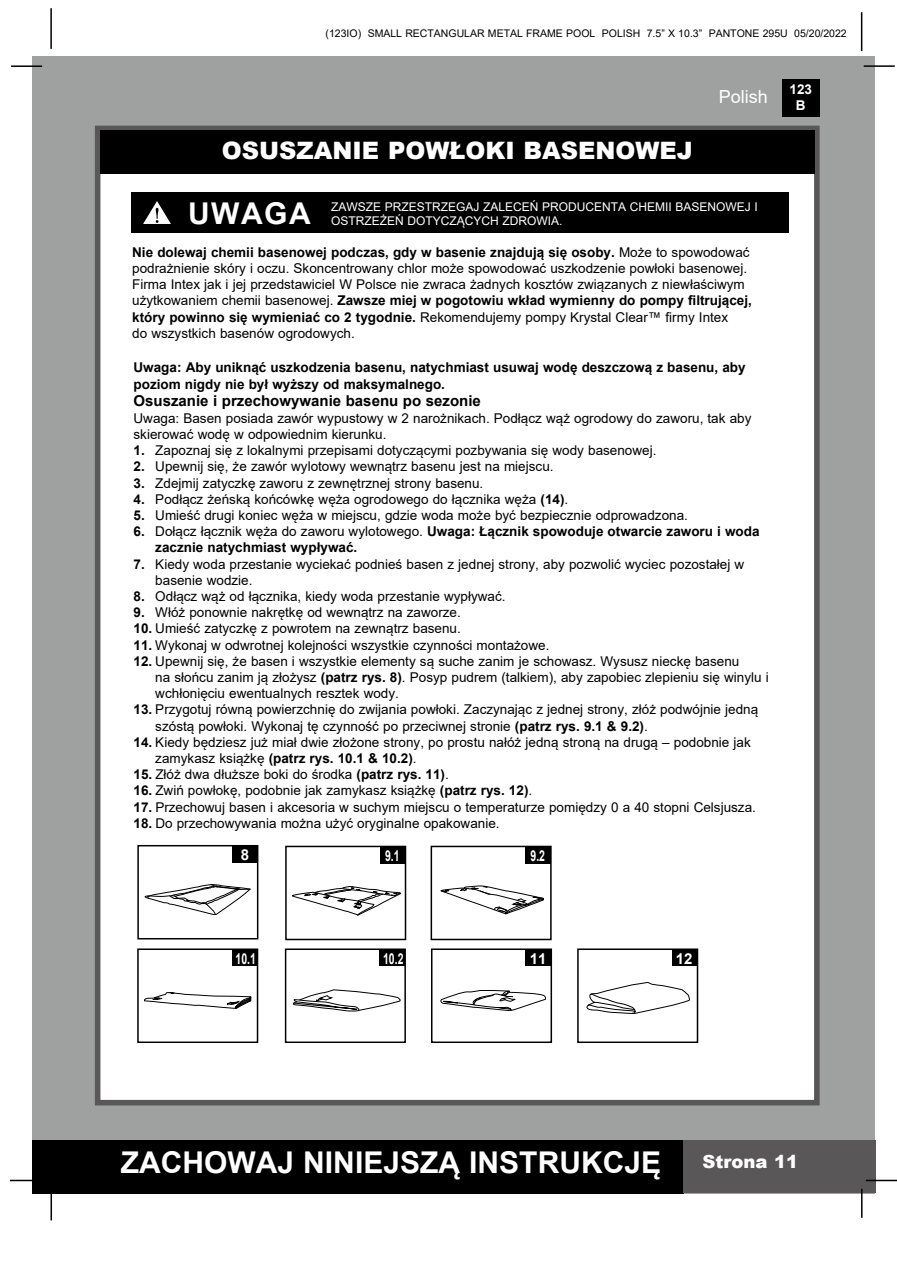
<style>
.page{position:relative;width:897px;height:1264px;background:#fff}
.page>*{position:absolute;margin:0;border:0;box-sizing:border-box;transform-origin:0 0}
.t1{font:700 30px "Arial";color:#fff}
.t2{font:900 24px "Arial";color:#fff}
.t3{font:900 18px "Arial";color:#fff}
.t4{font:18px "Arial";color:#fff}
.t5{font:700 15px "Arial";color:#000}
.t6{font:700 15px "Arial";color:#fff;scale:.7 1}
.t7{font:700 15px "Arial";color:#fff}
.t8{font:13.5px/16.2px "Arial";color:#000}
.t9{font:700 13.5px/16.2px "Arial";color:#000}
.t10{font:700 13.5px/16.2px "Arial";color:#fff;text-align:center}
.t11{font:12px/14.4px "Arial";color:#fff}
.t12{font:10.5px "Arial";color:#000}
.s1{font-weight:700}
.s2{font-weight:400}
</style>
<div class="page">
<div style="left:33px;top:56px;width:842px;height:1137px;background:#9fa0a0"></div>
<div style="left:782px;top:79px;width:37px;height:38px;background:#000"></div>
<hr style="left:863px;top:65px;width:31px;height:2px;background:#000">
<hr style="left:50px;top:8px;width:2px;height:41px;background:#000">
<hr style="left:860px;top:12px;width:2px;height:39px;background:#000">
<div style="left:33px;top:1140px;width:650px;height:53px;background:#000"></div>
<div style="left:683px;top:1140px;width:192px;height:53px;background:#595757"></div>
<hr style="left:865px;top:1179px;width:31px;height:2px;background:#000">
<hr style="left:860px;top:1188px;width:2px;height:29px;background:#000">
<hr style="left:50px;top:1190px;width:2px;height:30px;background:#000">
<hr style="left:10px;top:1179px;width:31px;height:2px;background:#000">
<hr style="left:11px;top:65px;width:31px;height:2px;background:#000">
<div style="left:95px;top:126px;width:724px;height:979px;background:#fff;border:6px solid #595757"></div>
<div style="left:100px;top:130px;width:714px;height:44px;background:#000"></div>
<div style="left:131px;top:192px;width:657px;height:40px;background:#000"></div>
<svg style="left:143px;top:201px;width:28px;height:23px"></svg>
<svg style="left:144px;top:992px;width:107px;height:16px"></svg>
<div style="left:137px;top:948px;width:121px;height:95px;border:2px solid #000"></div>
<div style="left:232px;top:949px;width:25px;height:17px;background:#000"></div>
<svg style="left:145px;top:884px;width:105px;height:31px"></svg>
<div style="left:137px;top:845px;width:121px;height:94px;border:2px solid #000"></div>
<div style="left:232px;top:846px;width:25px;height:16px;background:#000"></div>
<svg style="left:292px;top:886px;width:108px;height:29px"></svg>
<div style="left:285px;top:845px;width:121px;height:95px;border:2px solid #000"></div>
<div style="left:380px;top:846px;width:25px;height:17px;background:#000"></div>
<svg style="left:441px;top:885px;width:102px;height:29px"></svg>
<div style="left:430px;top:845px;width:121px;height:95px;border:2px solid #000"></div>
<div style="left:525px;top:846px;width:25px;height:17px;background:#000"></div>
<svg style="left:293px;top:990px;width:107px;height:21px"></svg>
<div style="left:285px;top:948px;width:121px;height:95px;border:2px solid #000"></div>
<div style="left:379px;top:949px;width:26px;height:17px;background:#000"></div>
<svg style="left:440px;top:990px;width:105px;height:21px"></svg>
<div style="left:431px;top:948px;width:121px;height:95px;border:2px solid #000"></div>
<div style="left:525px;top:949px;width:26px;height:17px;background:#000"></div>
<svg style="left:586px;top:982px;width:103px;height:31px"></svg>
<div style="left:577px;top:948px;width:121px;height:95px;border:2px solid #000"></div>
<div style="left:672px;top:949px;width:25px;height:17px;background:#000"></div>
<p class="t12" style="left:325px;top:26px;width:522px">(123IO) SMALL RECTANGULAR METAL FRAME POOL POLISH 7.5” X 10.3” PANTONE 295U 05/20/2022</p>
<h2 class="t2" style="left:222px;top:133px;width:472px">OSUSZANIE POWŁOKI BASENOWEJ</h2>
<h3 class="t4" style="left:718px;top:84px;width:51px">Polish</h3>
<h1 class="t1" style="left:188px;top:192px;width:124px">UWAGA</h1>
<p class="t11" style="left:331px;top:199px;width:428px">ZAWSZE PRZESTRZEGAJ ZALECEŃ PRODUCENTA CHEMII BASENOWEJ I<br>OSTRZEŻEŃ DOTYCZĄCYCH ZDROWIA.</p>
<p class="t8" style="left:132px;top:244px;width:621px"><span class="s1">Nie dolewaj chemii basenowej podczas, gdy w basenie znajdują się osoby.</span> Może to spowodować podrażnienie skóry i oczu. Skoncentrowany chlor może spowodować uszkodzenie powłoki basenowej.<br>Firma Intex jak i jej przedstawiciel W Polsce nie zwraca żadnych kosztów związanych z niewłaściwym użytkowaniem chemii basenowej. <span class="s1">Zawsze miej w pogotowiu wkład wymienny do pompy filtrującej, który powinno się wymieniać co 2 tygodnie.</span> Rekomendujemy pompy Krystal Clear™ firmy Intex<br>do wszystkich basenów ogrodowych.</p>
<p class="t9" style="left:133px;top:359px;width:613px">Uwaga: Aby uniknąć uszkodzenia basenu, natychmiast usuwaj wodę deszczową z basenu, aby poziom nigdy nie był wyższy od maksymalnego.</p>
<p class="t5" style="left:133px;top:390px;width:349px">Osuszanie i przechowywanie basenu po sezonie</p>
<p class="t8" style="left:133px;top:410px;width:619px">Uwaga: Basen posiada zawór wypustowy w 2 narożnikach. Podłącz wąż ogrodowy do zaworu, tak aby skierować wodę w odpowiednim kierunku.</p>
<p class="t8" style="left:133px;top:442px;width:524px"><span class="s1">1.</span> Zapoznaj się z lokalnymi przepisami dotyczącymi pozbywania się wody basenowej.</p>
<p class="t8" style="left:133px;top:458px;width:421px"><span class="s1">2.</span> Upewnij się, że zawór wylotowy wewnątrz basenu jest na miejscu.</p>
<p class="t8" style="left:133px;top:474px;width:351px"><span class="s1">3.</span> Zdejmij zatyczkę zaworu z zewnętrznej strony basenu.</p>
<p class="t8" style="left:133px;top:491px;width:436px"><span class="s1">4.</span> Podłącz żeńską końcówkę węża ogrodowego do łącznika węża <span class="s1">(14)</span>.</p>
<p class="t8" style="left:133px;top:507px;width:556px"><span class="s1">5.</span> Umieść drugi koniec węża w miejscu, gdzie woda może być bezpiecznie odprowadzona.</p>
<p class="t9" style="left:155px;top:523px;width:605px;text-indent:-22px">6. <span class="s2">Dołącz łącznik węża do zaworu wylotowego.</span> Uwaga: Łącznik spowoduje otwarcie zaworu i woda zacznie natychmiast wypływać.</p>
<p class="t8" style="left:155px;top:555px;width:590px;text-indent:-22px"><span class="s1">7.</span> Kiedy woda przestanie wyciekać podnieś basen z jednej strony, aby pozwolić wyciec pozostałej w basenie wodzie.</p>
<p class="t8" style="left:133px;top:588px;width:373px"><span class="s1">8.</span> Odłącz wąż od łącznika, kiedy woda przestanie wypływać.</p>
<p class="t8" style="left:133px;top:604px;width:329px"><span class="s1">9.</span> Włóż ponownie nakrętkę od wewnątrz na zaworze.</p>
<p class="t8" style="left:133px;top:620px;width:329px"><span class="s1">10.</span> Umieść zatyczkę z powrotem na zewnątrz basenu.</p>
<p class="t8" style="left:133px;top:636px;width:417px"><span class="s1">11.</span> Wykonaj w odwrotnej kolejności wszystkie czynności montażowe.</p>
<p class="t8" style="left:155px;top:653px;width:615px;text-indent:-22px"><span class="s1">12.</span> Upewnij się, że basen i wszystkie elementy są suche zanim je schowasz. Wysusz nieckę basenu<br>na słońcu zanim ją złożysz <span class="s1">(patrz rys. 8)</span>. Posyp pudrem (talkiem), aby zapobiec zlepieniu się winylu i wchłonięciu ewentualnych resztek wody.</p>
<p class="t8" style="left:155px;top:701px;width:604px;text-indent:-22px"><span class="s1">13.</span> Przygotuj równą powierzchnię do zwijania powłoki. Zaczynając z jednej strony, złóż podwójnie jedną szóstą powłoki. Wykonaj tę czynność po przeciwnej stronie <span class="s1">(patrz rys. 9.1 &amp; 9.2)</span>.</p>
<p class="t8" style="left:155px;top:734px;width:597px;text-indent:-22px"><span class="s1">14.</span> Kiedy będziesz już miał dwie złożone strony, po prostu nałóż jedną stroną na drugą – podobnie jak zamykasz książkę <span class="s1">(patrz rys. 10.1 &amp; 10.2)</span>.</p>
<p class="t8" style="left:133px;top:766px;width:317px"><span class="s1">15.</span> Złóż dwa dłuższe boki do środka <span class="s1">(patrz rys. 11)</span>.</p>
<p class="t8" style="left:133px;top:782px;width:400px"><span class="s1">16.</span> Zwiń powłokę, podobnie jak zamykasz książkę <span class="s1">(patrz rys. 12)</span>.</p>
<p class="t8" style="left:133px;top:798px;width:624px"><span class="s1">17.</span> Przechowuj basen i akcesoria w suchym miejscu o temperaturze pomiędzy 0 a 40 stopni Celsjusza.</p>
<p class="t8" style="left:133px;top:815px;width:367px"><span class="s1">18.</span> Do przechowywania można użyć oryginalne opakowanie.</p>
<p class="t7" style="left:241px;top:844px;width:10px">8</p>
<p class="t6" style="left:385px;top:845px;width:22px">9.1</p>
<p class="t6" style="left:530px;top:845px;width:22px">9.2</p>
<p class="t10" style="left:789px;top:81px;width:24px">123<br>B</p>
<p class="t6" style="left:235px;top:947px;width:31px">10.1</p>
<p class="t6" style="left:383px;top:947px;width:31px">10.2</p>
<p class="t7" style="left:530px;top:947px;width:18px">11</p>
<p class="t7" style="left:675px;top:947px;width:18px">12</p>
<h1 class="t1" style="left:121px;top:1141px;width:542px">ZACHOWAJ NINIEJSZĄ INSTRUKCJĘ</h1>
<h3 class="t3" style="left:702px;top:1149px;width:97px">Strona 11</h3>
</div>
